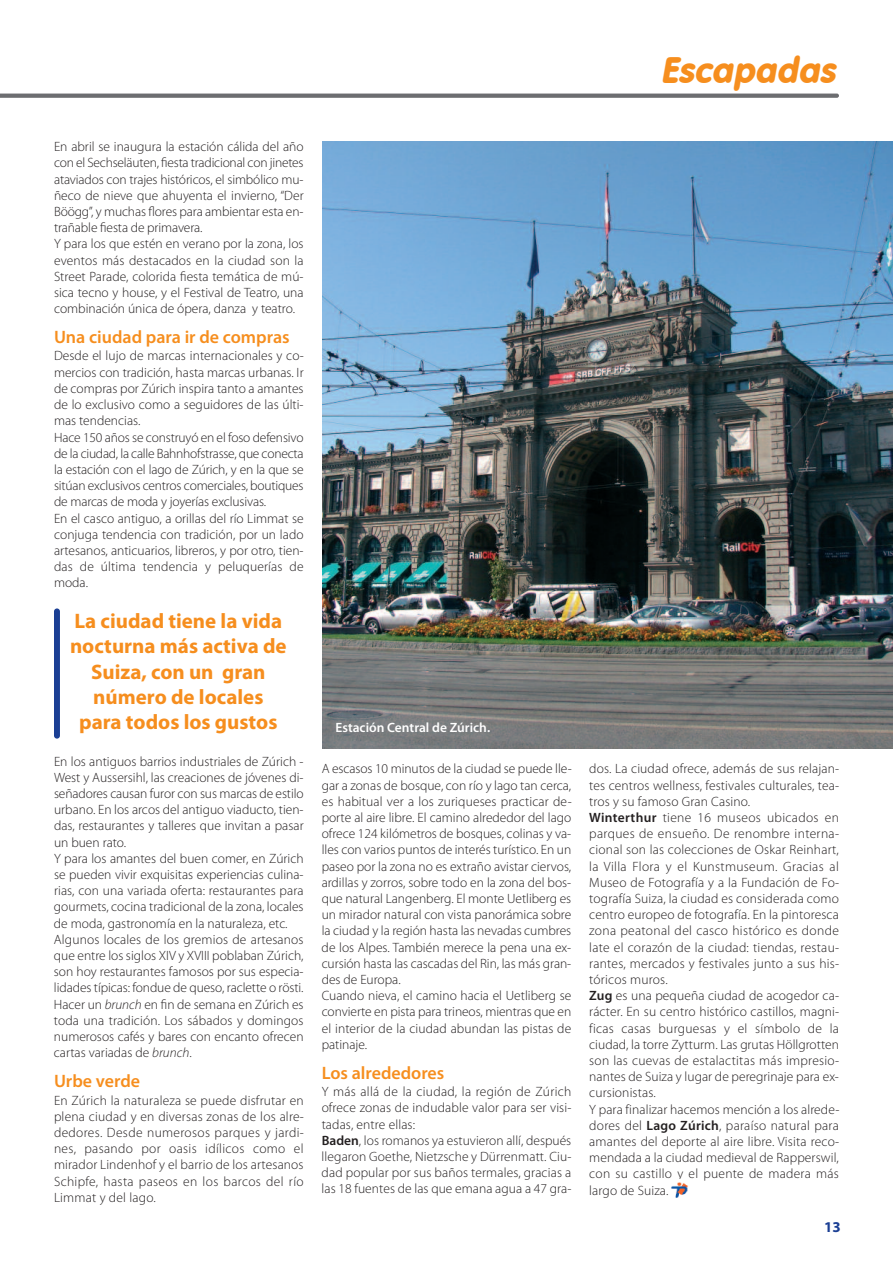
<style>
.page{position:relative;width:893px;height:1263px;background:#fff}
.page>*{position:absolute;margin:0;border:0;box-sizing:border-box;transform-origin:0 0}
.t1{font:italic 36px "VAG Rounded BT";color:#f68e1e}
.t2{font:700 21px/25.2px "Myriad Pro";color:#f68e1e;text-align:center}
.t3{font:600 18px "Myriad Pro";color:#f68e1e}
.t4{font:700 15px "Myriad Pro";color:#1b3f94}
.t5{font:300 13.5px/16.2px "Myriad Pro";color:#231f20}
.t6{font:600 13.5px "Myriad Pro";color:#fff}
.s1{font-style:italic}
.s2{font-weight:600}
</style>
<div class="page">
<svg style="left:0;top:94px;width:839px;height:4px"></svg>
<img style="left:671px;top:1182px;width:17px;height:16px">
<div style="left:54px;top:608px;width:6px;height:131px;background:#1b3f94;border-radius:3px"></div>
<img style="left:322px;top:142px;width:571px;height:606px">
<h1 class="t1" style="left:660px;top:47px;width:183px">Escapadas</h1>
<p class="t5" style="left:54px;top:140px;width:251px">En abril se inaugura la estación cálida del año con el Sechseläuten, fiesta tradicional con jinetes ataviados con trajes históricos, el simbólico mu&shy;ñeco de nieve que ahuyenta el invierno, “Der Böögg”, y muchas flores para ambientar esta en&shy;trañable fiesta de primavera.<br>Y para los que estén en verano por la zona, los eventos más destacados en la ciudad son la Street Parade, colorida fiesta temática de mú&shy;sica tecno y house, y el Festival de Teatro, una combinación única de ópera, danza y teatro.</p>
<h3 class="t3" style="left:54px;top:330px;width:237px">Una ciudad para ir de compras</h3>
<p class="t5" style="left:54px;top:349px;width:251px">Desde el lujo de marcas internacionales y co&shy;mercios con tradición, hasta marcas urbanas. Ir de compras por Zúrich inspira tanto a amantes de lo exclusivo como a seguidores de las últi&shy;mas tendencias.<br>Hace 150 años se construyó en el foso defensivo de la ciudad, la calle Bahnhofstrasse, que conecta la estación con el lago de Zúrich, y en la que se sitúan exclusivos centros comerciales, boutiques de marcas de moda y joyerías exclusivas.<br>En el casco antiguo, a orillas del río Limmat se conjuga tendencia con tradición, por un lado artesanos, anticuarios, libreros, y por otro, tien&shy;das de última tendencia y peluquerías de moda.</p>
<h2 class="t2" style="left:70px;top:610px;width:218px">La ciudad tiene la vida nocturna más activa de<br>Suiza, con un gran número de locales para todos los gustos</h2>
<p class="t5" style="left:54px;top:754px;width:251px">En los antiguos barrios industriales de Zúrich - West y Aussersihl, las creaciones de jóvenes di&shy;señadores causan furor con sus marcas de estilo urbano. En los arcos del antiguo viaducto, tien&shy;das, restaurantes y talleres que invitan a pasar un buen rato.<br>Y para los amantes del buen comer, en Zúrich se pueden vivir exquisitas experiencias culina&shy;rias, con una variada oferta: restaurantes para gourmets, cocina tradicional de la zona, locales de moda, gastronomía en la naturaleza, etc.<br>Algunos locales de los gremios de artesanos que entre los siglos XIV y XVIII poblaban Zúrich, son hoy restaurantes famosos por sus especia&shy;lidades típicas: fondue de queso, raclette o rösti.<br>Hacer un <span class="s1">brunch</span> en fin de semana en Zúrich es toda una tradición. Los sábados y domingos numerosos cafés y bares con encanto ofrecen cartas variadas de <span class="s1">brunch</span>.</p>
<h3 class="t3" style="left:54px;top:1074px;width:88px">Urbe verde</h3>
<p class="t5" style="left:54px;top:1093px;width:251px;text-align:justify">En Zúrich la naturaleza se puede disfrutar en plena ciudad y en diversas zonas de los alre&shy;dedores. Desde numerosos parques y jardi&shy;nes, pasando por oasis idílicos como el mirador Lindenhof y el barrio de los artesanos Schipfe, hasta paseos en los barcos del río Limmat y del lago.</p>
<p class="t6" style="left:335px;top:722px;width:156px">Estación Central de Zúrich.</p>
<p class="t5" style="left:322px;top:762px;width:252px">A escasos 10 minutos de la ciudad se puede lle&shy;gar a zonas de bosque, con río y lago tan cerca, es habitual ver a los zuriqueses practicar de&shy;porte al aire libre. El camino alrededor del lago ofrece 124 kilómetros de bosques, colinas y va&shy;lles con varios puntos de interés turístico. En un paseo por la zona no es extraño avistar ciervos, ardillas y zorros, sobre todo en la zona del bos&shy;que natural Langenberg. El monte Uetliberg es un mirador natural con vista panorámica sobre la ciudad y la región hasta las nevadas cumbres de los Alpes. También merece la pena una ex&shy;cursión hasta las cascadas del Rin, las más gran&shy;des de Europa.<br>Cuando nieva, el camino hacia el Uetliberg se convierte en pista para trineos, mientras que en el interior de la ciudad abundan las pistas de patinaje.</p>
<h3 class="t3" style="left:322px;top:1066px;width:124px">Los alrededores</h3>
<p class="t5" style="left:322px;top:1084px;width:251px">Y más allá de la ciudad, la región de Zúrich ofrece zonas de indudable valor para ser visi&shy;tadas, entre ellas:<br><span class="s2">Baden</span>, los romanos ya estuvieron allí, después llegaron Goethe, Nietzsche y Dürrenmatt. Ciu&shy;dad popular por sus baños termales, gracias a las 18 fuentes de las que emana agua a 47 gra-</p>
<p class="t5" style="left:589px;top:762px;width:252px">dos. La ciudad ofrece, además de sus relajan&shy;tes centros wellness, festivales culturales, tea&shy;tros y su famoso Gran Casino.<br><span class="s2">Winterthur</span> tiene 16 museos ubicados en parques de ensueño. De renombre interna&shy;cional son las colecciones de Oskar Reinhart, la Villa Flora y el Kunstmuseum. Gracias al Museo de Fotografía y a la Fundación de Fo&shy;tografía Suiza, la ciudad es considerada como centro europeo de fotografía. En la pintoresca zona peatonal del casco histórico es donde late el corazón de la ciudad: tiendas, restau&shy;rantes, mercados y festivales junto a sus his&shy;tóricos muros.<br><span class="s2">Zug</span> es una pequeña ciudad de acogedor ca&shy;rácter. En su centro histórico castillos, magni&shy;ficas casas burguesas y el símbolo de la ciudad, la torre Zytturm. Las grutas Höllgrotten son las cuevas de estalactitas más impresio&shy;nantes de Suiza y lugar de peregrinaje para ex&shy;cursionistas.<br>Y para finalizar hacemos mención a los alrede&shy;dores del <span class="s2">Lago Zúrich</span>, paraíso natural para amantes del deporte al aire libre. Visita reco&shy;mendada a la ciudad medieval de Rapperswil, con su castillo y el puente de madera más largo de Suiza.</p>
<p class="t4" style="left:824px;top:1221px;width:18px">13</p>
</div>
